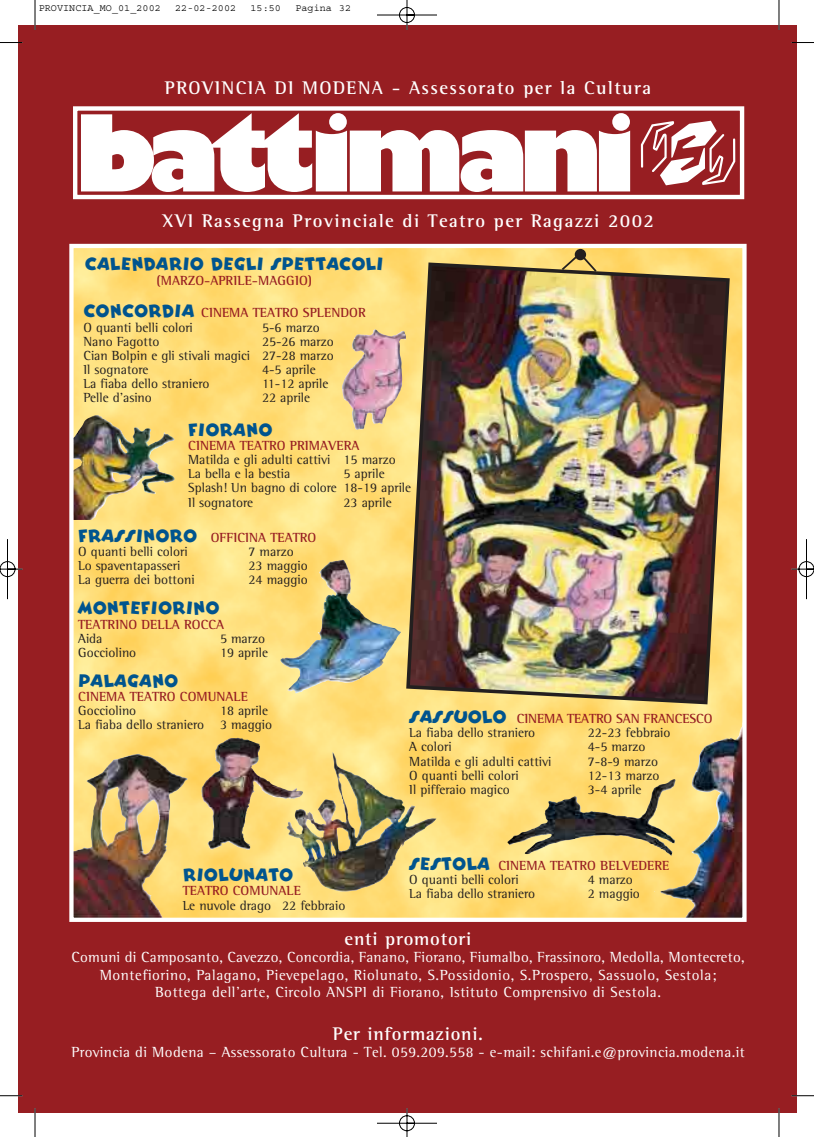
<style>
.page{position:relative;width:814px;height:1137px;background:#fff}
.page>*{position:absolute;margin:0;border:0;box-sizing:border-box;transform-origin:0 0}
.t1{font:700 18.75px "Rotis Semi Serif";letter-spacing:.075em;color:#fff}
.t2{font:700 18.75px "Rotis Semi Serif";letter-spacing:.04em;color:#fff}
.t3{font:700 18px "Circus Mouse";color:#00548e}
.t4{font:15px/17.5px "Rotis Semi Serif";letter-spacing:.03em;color:#fff;text-align:center}
.t5{font:13.5px/14.1px "Rotis Semi Serif";color:#231f1f}
.t6{font:700 13.5px/14.2px "Rotis Semi Serif";color:#971e22}
.t7{font:10px "Courier";letter-spacing:.01em;color:#000}
.s1{font-family:"Circus Mouse";font-size:18px;color:#00548e}
.s2{font-weight:400;color:#231f1f}
.s3{font-family:"Circus Mouse";font-weight:700;font-size:18px;color:#00548e}
.s4{font-weight:700;color:#971e22}
</style>
<div class="page">
<img style="left:1px;top:0;width:813px;height:1136px">
<p class="t7" style="left:39px;top:5px;width:123px">PROVINCIA_MO_01_2002</p>
<p class="t7" style="left:175px;top:5px;width:62px">22-02-2002</p>
<p class="t7" style="left:250px;top:5px;width:32px">15:50</p>
<p class="t7" style="left:295px;top:5px;width:57px">Pagina 32</p>
<h1 class="t1" style="left:165px;top:81px;width:488px">PROVINCIA DI MODENA - Assessorato per la Cultura</h1>
<h1 class="t1" style="left:162px;top:214px;width:493px">XVI Rassegna Provinciale di Teatro per Ragazzi 2002</h1>
<h2 class="t3" style="left:85px;top:258px;width:300px">CALENDARIO DEGLI SPETTACOLI</h2>
<p class="t6" style="left:156px;top:274px;width:157px">(MARZO-APRILE-MAGGIO)</p>
<p class="t6" style="left:83px;top:307px;width:284px"><span class="s1">CONCORDIA</span> CINEMA TEATRO SPLENDOR<br><span class="s2">O quanti belli colori</span></p>
<p class="t5" style="left:262px;top:321px;width:59px">5-6 marzo</p>
<p class="t5" style="left:83px;top:335px;width:78px">Nano Fagotto</p>
<p class="t5" style="left:83px;top:335px;width:252px;text-align:justify;text-indent:179px">25-26 marzo Cian Bolpin e gli stivali magici 27-28 marzo Il sognatore</p>
<p class="t5" style="left:262px;top:363px;width:55px">4-5 aprile</p>
<p class="t5" style="left:83px;top:378px;width:127px">La fiaba dello straniero</p>
<p class="t5" style="left:262px;top:378px;width:68px">11-12 aprile</p>
<p class="t5" style="left:83px;top:392px;width:70px">Pelle d’asino</p>
<p class="t5" style="left:262px;top:392px;width:50px">22 aprile</p>
<h2 class="t3" style="left:188px;top:423px;width:86px">FIORANO</h2>
<p class="t6" style="left:188px;top:439px;width:173px">CINEMA TEATRO PRIMAVERA</p>
<p class="t5" style="left:188px;top:453px;width:209px">Matilda e gli adulti cattivi 15 marzo<br>La bella e la bestia</p>
<p class="t5" style="left:188px;top:468px;width:224px;text-indent:155px">5 aprile<br>Splash! Un bagno di colore 18-19 aprile<br>Il sognatore</p>
<p class="t5" style="left:344px;top:496px;width:50px">23 aprile</p>
<p class="t5" style="left:78px;top:531px;width:240px"><span class="s3">FRASSINORO</span> <span class="s4">OFFICINA TEATRO<br></span>O quanti belli colori</p>
<p class="t5" style="left:249px;top:545px;width:47px">7 marzo</p>
<p class="t5" style="left:78px;top:560px;width:104px">Lo spaventapasseri</p>
<p class="t5" style="left:249px;top:560px;width:61px">23 maggio</p>
<p class="t5" style="left:78px;top:574px;width:118px">La guerra dei bottoni</p>
<p class="t5" style="left:249px;top:574px;width:61px">24 maggio</p>
<h2 class="t3" style="left:78px;top:601px;width:143px">MONTEFIORINO</h2>
<p class="t6" style="left:78px;top:618px;width:147px">TEATRINO DELLA ROCCA</p>
<p class="t5" style="left:78px;top:632px;width:26px">Aida</p>
<p class="t5" style="left:220px;top:632px;width:47px">5 marzo</p>
<p class="t5" style="left:78px;top:646px;width:60px">Gocciolino</p>
<p class="t5" style="left:220px;top:646px;width:50px">19 aprile</p>
<h2 class="t3" style="left:78px;top:674px;width:102px">PALAGANO</h2>
<p class="t6" style="left:78px;top:690px;width:171px">CINEMA TEATRO COMUNALE</p>
<p class="t5" style="left:78px;top:704px;width:60px">Gocciolino</p>
<p class="t5" style="left:78px;top:704px;width:195px;text-align:right">18 aprile<br>La fiaba dello straniero 3 maggio</p>
<h2 class="t3" style="left:183px;top:868px;width:112px">RIOLUNATO</h2>
<p class="t6" style="left:183px;top:884px;width:120px">TEATRO COMUNALE</p>
<p class="t5" style="left:183px;top:899px;width:164px">Le nuvole drago 22 febbraio</p>
<p class="t6" style="left:409px;top:712px;width:305px"><span class="s1">SASSUOLO</span> CINEMA TEATRO SAN FRANCESCO<br><span class="s2">La fiaba dello straniero</span></p>
<p class="t5" style="left:588px;top:726px;width:84px">22-23 febbraio</p>
<p class="t5" style="left:409px;top:740px;width:44px">A colori</p>
<p class="t5" style="left:588px;top:740px;width:59px">4-5 marzo</p>
<p class="t5" style="left:409px;top:755px;width:144px">Matilda e gli adulti cattivi</p>
<p class="t5" style="left:588px;top:755px;width:72px">7-8-9 marzo</p>
<p class="t5" style="left:409px;top:769px;width:111px">O quanti belli colori</p>
<p class="t5" style="left:588px;top:769px;width:73px">12-13 marzo</p>
<p class="t5" style="left:409px;top:783px;width:102px">Il pifferaio magico</p>
<p class="t5" style="left:588px;top:783px;width:55px">3-4 aprile</p>
<p class="t6" style="left:409px;top:859px;width:262px"><span class="s1">SESTOLA</span> CINEMA TEATRO BELVEDERE<br><span class="s2">O quanti belli colori</span></p>
<p class="t5" style="left:588px;top:873px;width:47px">4 marzo</p>
<p class="t5" style="left:409px;top:887px;width:127px">La fiaba dello straniero</p>
<p class="t5" style="left:588px;top:887px;width:54px">2 maggio</p>
<h1 class="t2" style="left:345px;top:931px;width:128px">enti promotori</h1>
<p class="t4" style="left:71px;top:949px;width:675px">Comuni di Camposanto, Cavezzo, Concordia, Fanano, Fiorano, Fiumalbo, Frassinoro, Medolla, Montecreto,<br>Montefiorino, Palagano, Pievepelago, Riolunato, S.Possidonio, S.Prospero, Sassuolo, Sestola;<br>Bottega dell’arte, Circolo ANSPI di Fiorano, Istituto Comprensivo di Sestola.</p>
<h1 class="t2" style="left:333px;top:1026px;width:152px">Per informazioni.</h1>
<p class="t4" style="left:71px;top:1044px;width:675px">Provincia di Modena – Assessorato Cultura - Tel. 059.209.558 - e-mail: schifani.e@provincia.modena.it</p>
</div>
